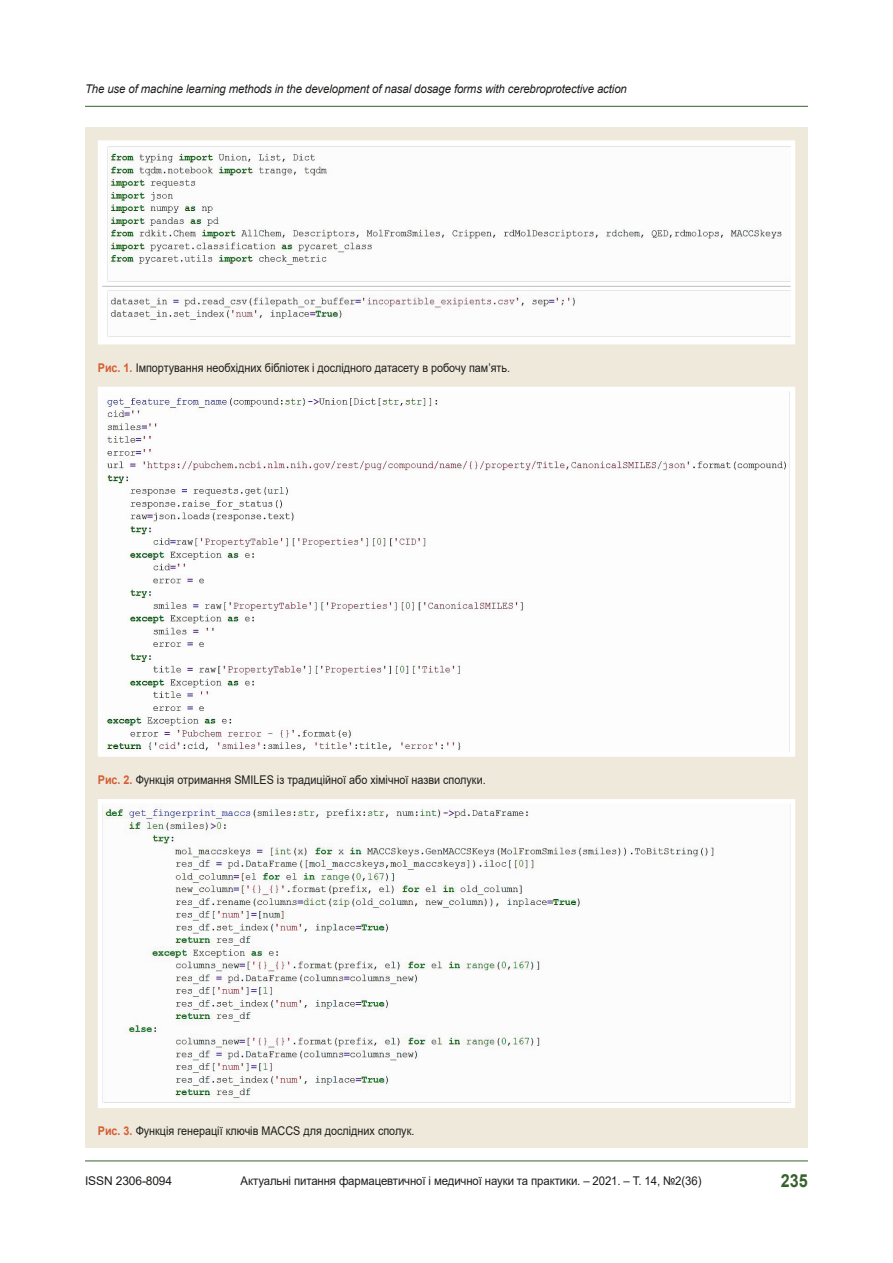
<style>
.page{position:relative;width:893px;height:1263px;background:#fff}
.page>*{position:absolute;margin:0;border:0;box-sizing:border-box;transform-origin:0 0}
.t1{font:700 18px "Arial";color:#35622a;scale:.9 1}
.примечание{font:12px "Arial";color:#1d1d1b;scale:.9 1}
.t2{font:italic 12px "Arial";letter-spacing:-.01em;color:#1d1d1b;scale:.95 1}
.примечание-2{font:12px "Arial";color:#1d1d1b;scale:.95 1}
.примечание-3{font:12px "Arial";color:#1d1d1b}
.s1{font-weight:700;color:#d45d33}
</style>
<div class="page">
<hr style="left:85px;top:1160px;width:723px;height:1px;background:#35622a">
<hr style="left:85px;top:106px;width:723px;height:1px;background:#35622a">
<div style="left:85px;top:128px;width:723px;height:1020px;background:#efe9dc"></div>
<svg style="left:98px;top:140px;width:697px;height:205px;background:#f5f5f5"></svg>
<div style="left:98px;top:387px;width:697px;height:370px;background:#fdfdfd"></div>
<svg style="left:98px;top:799px;width:697px;height:309px;background:#f4f5f4"></svg>
<p class="t2" style="left:85px;top:81px;width:572px">The use of machine learning methods in the development of nasal dosage forms with cerebroprotective action</p>
<p class="примечание" style="left:98px;top:359px;width:460px"><span class="s1">Рис. 1.</span> Імпортування необхідних бібліотек і дослідного датасету в робочу пам’ять.</p>
<p class="примечание" style="left:98px;top:771px;width:432px"><span class="s1">Рис. 2.</span> Функція отримання SMILES із традиційної або хімічної назви сполуки.</p>
<p class="примечание" style="left:98px;top:1123px;width:353px"><span class="s1">Рис. 3.</span> Функція генерації ключів MACCS для дослідних сполук.</p>
<p class="примечание-3" style="left:85px;top:1172px;width:89px">ISSN 2306-8094</p>
<p class="примечание-2" style="left:241px;top:1172px;width:487px">Актуальні питання фармацевтичної і медичної науки та практики. – 2021. – Т. 14, №2(36)</p>
<h1 class="t1" style="left:781px;top:1168px;width:32px">235</h1>
</div>
